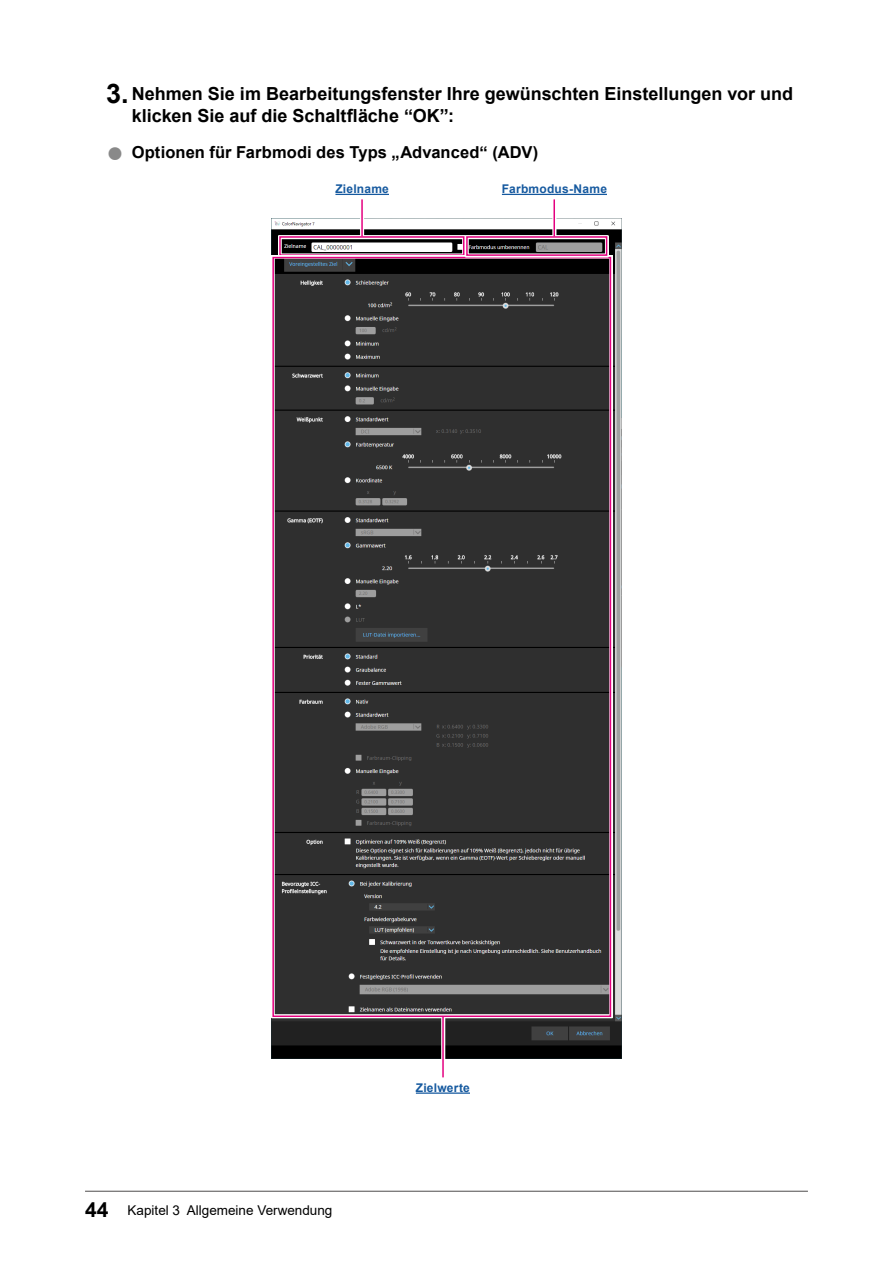
<style>
.page{position:relative;width:893px;height:1263px;background:#fff}
.page>*{position:absolute;margin:0;border:0;box-sizing:border-box;transform-origin:0 0}
.t1{font:700 18px/21px "Arial";color:#000}
.t2{font:700 16.5px "Arial";letter-spacing:.005em;color:#000}
.t3{font:13.5px "Arial";color:#000}
.t4{font:700 12px "Arial";letter-spacing:.02em;color:#15599f}
.s1{font-size:27px}
.s2{font-size:29.7px;color:#898989}
.s3{font-weight:700;font-size:21px}
</style>
<div class="page">
<hr style="left:85px;top:1191px;width:723px;height:1px;background:#595757">
<img style="left:271px;top:219px;width:351px;height:839px">
<svg style="left:278px;top:218px;width:187px;height:37px"></svg>
<hr style="left:361px;top:199px;width:2px;height:37px;background:#e4007f">
<div style="left:279px;top:236px;width:185px;height:20px;border:2px solid #e4007f"></div>
<svg style="left:271px;top:255px;width:342px;height:823px;background:#3a3a3a"></svg>
<hr style="left:442px;top:1016px;width:2px;height:61px;background:#e4007f">
<div style="left:272px;top:257px;width:339px;height:760px;border:2px solid #e4007f"></div>
<hr style="left:335px;top:194px;width:54px;height:1px;background:#15599f">
<hr style="left:502px;top:194px;width:105px;height:1px;background:#15599f">
<hr style="left:416px;top:1092px;width:54px;height:2px;background:#15599f">
<svg style="left:465px;top:218px;width:144px;height:39px"></svg>
<hr style="left:553px;top:199px;width:2px;height:37px;background:#e4007f">
<div style="left:466px;top:236px;width:141px;height:20px;border:2px solid #e4007f"></div>
<p class="t1" style="left:132px;top:84px;width:663px;text-indent:-26px"><span class="s1">3.</span> Nehmen Sie im Bearbeitungsfenster Ihre gewünschten Einstellungen vor und klicken Sie auf die Schaltfläche “OK”:</p>
<p class="t2" style="left:106px;top:141px;width:433px"><span class="s2">●</span> Optionen für Farbmodi des Typs „Advanced“ (ADV)</p>
<p class="t4" style="left:335px;top:180px;width:55px">Zielname</p>
<p class="t4" style="left:502px;top:180px;width:107px">Farbmodus-Name</p>
<p class="t3" style="left:85px;top:1201px;width:249px"><span class="s3">44</span> Kapitel 3 Allgemeine Verwendung</p>
<p class="t4" style="left:416px;top:1079px;width:56px">Zielwerte</p>
</div>
